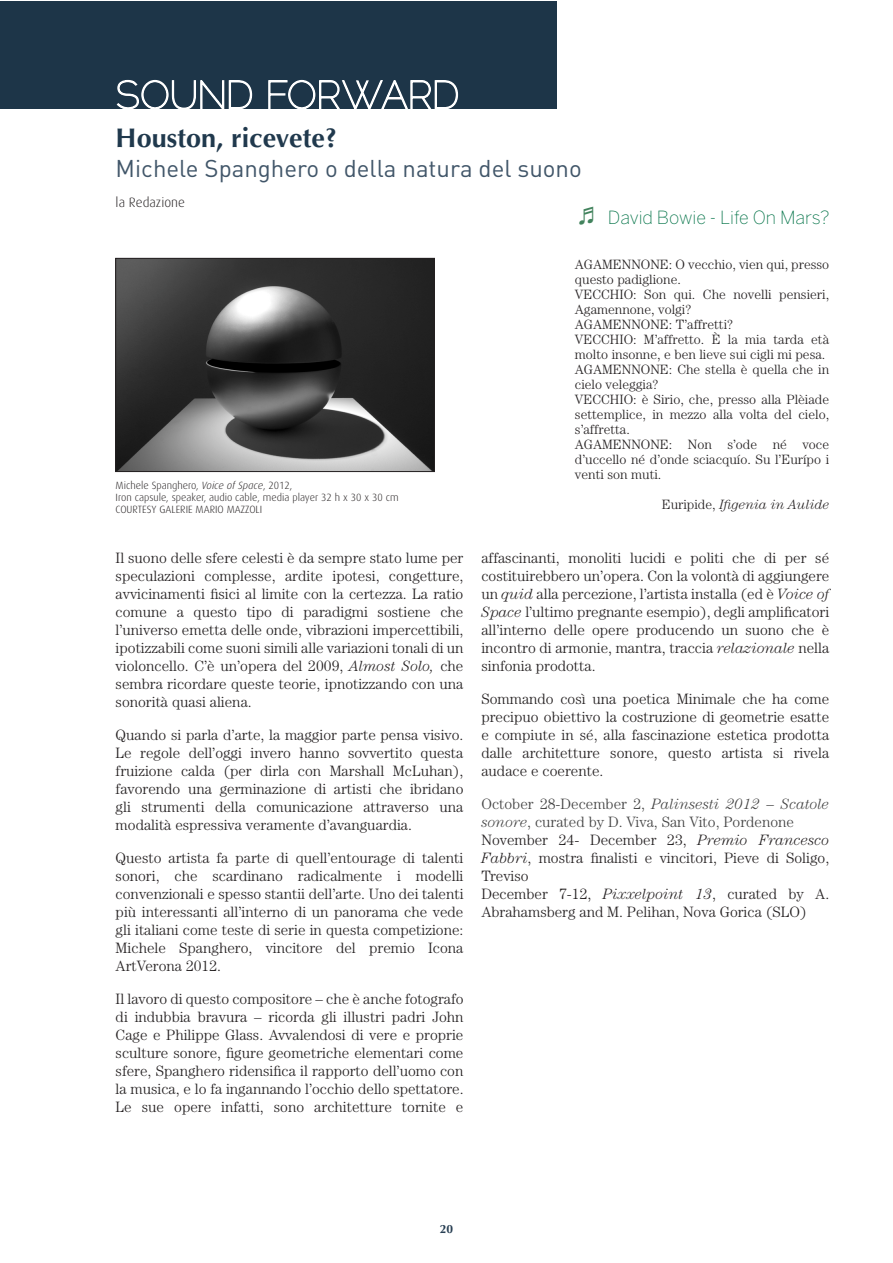
<style>
.page{position:relative;width:893px;height:1263px;background:#fff}
.page>*{position:absolute;margin:0;border:0;box-sizing:border-box;transform-origin:0 0}
.t1{font:700 27px "Optima";color:#20394d}
.t2{font:24px "DIN";color:#415669}
.t3{font:200 18px "Benton Sans";color:#017246}
.t4{font:300 15px/18px "Century";color:#231f20;text-align:justify}
.t5{font:300 13.5px/15px "Century";color:#231f20}
.t6{font:italic 300 13.5px "Century";color:#231f20}
.t7{font:300 13.5px "Dax";color:#231f20}
.t8{font:700 12px "Optima";color:#294054}
.t9{font:300 10.5px/12px "Dax";color:#231f20}
.s1{font-family:"Letter Gothic Std";font-weight:700;font-size:24px;color:#42835d}
.s2{font-style:normal}
.s3{font-style:italic}
.s4{color:#424242}
.s5{font-style:italic;color:#424242}
</style>
<div class="page">
<div style="left:0;top:1px;width:557px;height:108px;background:#1d3548"></div>
<img style="left:117px;top:260px;width:316px;height:210px">
<div style="left:115px;top:258px;width:320px;height:214px;border:1px solid #231f20"></div>
<svg style="left:116px;top:79px;width:137px;height:30px"></svg>
<svg style="left:268px;top:79px;width:191px;height:30px"></svg>
<h1 class="t1" style="left:116px;top:122px;width:223px">Houston, ricevete?</h1>
<h2 class="t2" style="left:116px;top:154px;width:468px">Michele Spanghero o della natura del suono</h2>
<p class="t7" style="left:116px;top:195px;width:71px">la Redazione</p>
<p class="t3" style="left:579px;top:207px;width:252px"><span class="s1">♬</span> David Bowie - Life On Mars?</p>
<p class="t5" style="left:575px;top:257px;width:256px">AGAMENNONE: O vecchio, vien qui, presso questo padiglione.<br>VECCHIO: Son qui. Che novelli pensieri,<br>Agamennone, volgi?<br>AGAMENNONE: T’affretti?<br>VECCHIO: M’affretto. È la mia tarda età molto insonne, e ben lieve sui cigli mi pesa.<br>AGAMENNONE: Che stella è quella che in cielo veleggia?<br>VECCHIO: è Sirio, che, presso alla Plèiade settemplice, in mezzo alla volta del cielo, s’affretta.<br>AGAMENNONE: Non s’ode né voce d’uccello né d’onde sciacquío. Su l’Eurípo i venti son muti.</p>
<p class="t6" style="left:662px;top:497px;width:169px"><span class="s2">Euripide,</span> Ifigenia in Aulide</p>
<p class="t9" style="left:116px;top:479px;width:285px">Michele Spanghero, <span class="s3">Voice of Space</span>, 2012,<br>Iron capsule, speaker, audio cable, media player 32 h x 30 x 30 cm<br>COURTESY GALERIE MARIO MAZZOLI</p>
<p class="t4" style="left:116px;top:548px;width:349px">Il suono delle sfere celesti è da sempre stato lume per speculazioni complesse, ardite ipotesi, congetture, avvicinamenti fisici al limite con la certezza. La ratio comune a questo tipo di paradigmi sostiene che l’universo emetta delle onde, vibrazioni impercettibili, ipotizzabili come suoni simili alle variazioni tonali di un violoncello. C’è un’opera del 2009, <span class="s3">Almost Solo,</span> che sembra ricordare queste teorie, ipnotizzando con una sonorità quasi aliena.</p>
<p class="t4" style="left:116px;top:725px;width:349px">Quando si parla d’arte, la maggior parte pensa visivo.<br>Le regole dell’oggi invero hanno sovvertito questa fruizione calda (per dirla con Marshall McLuhan), favorendo una germinazione di artisti che ibridano gli strumenti della comunicazione attraverso una modalità espressiva veramente d’avanguardia.</p>
<p class="t4" style="left:116px;top:848px;width:349px">Questo artista fa parte di quell’entourage di talenti sonori, che scardinano radicalmente i modelli convenzionali e spesso stantii dell’arte. Uno dei talenti più interessanti all’interno di un panorama che vede gli italiani come teste di serie in questa competizione:<br>Michele Spanghero, vincitore del premio Icona ArtVerona 2012.</p>
<p class="t4" style="left:116px;top:989px;width:349px">Il lavoro di questo compositore – che è anche fotografo di indubbia bravura – ricorda gli illustri padri John Cage e Philippe Glass. Avvalendosi di vere e proprie sculture sonore, figure geometriche elementari come sfere, Spanghero ridensifica il rapporto dell’uomo con la musica, e lo fa ingannando l’occhio dello spettatore.<br>Le sue opere infatti, sono architetture tornite e</p>
<p class="t4" style="left:481px;top:548px;width:349px">affascinanti, monoliti lucidi e politi che di per sé costituirebbero un’opera. Con la volontà di aggiungere un <span class="s3">quid</span> alla percezione, l’artista installa (ed è <span class="s3">Voice of Space</span> l’ultimo pregnante esempio), degli amplificatori all’interno delle opere producendo un suono che è incontro di armonie, mantra, traccia <span class="s3">relazionale</span> nella sinfonia prodotta.</p>
<p class="t4" style="left:481px;top:689px;width:349px">Sommando così una poetica Minimale che ha come precipuo obiettivo la costruzione di geometrie esatte e compiute in sé, alla fascinazione estetica prodotta dalle architetture sonore, questo artista si rivela audace e coerente.</p>
<p class="t4" style="left:481px;top:794px;width:349px;text-align:left"><span class="s4">October 28-December 2,</span> <span class="s5">Palinsesti 2012 – Scatole sonore</span><span class="s4">, curated by D. Viva, San Vito, Pordenone </span>November 24- December 23, <span class="s3">Premio Francesco Fabbri</span>, mostra finalisti e vincitori, Pieve di Soligo, Treviso<br>December 7-12, <span class="s3">Pixxelpoint 13</span>, curated by A.<br>Abrahamsberg and M. Pelihan, Nova Gorica (SLO)</p>
<p class="t8" style="left:440px;top:1221px;width:15px">20</p>
</div>
